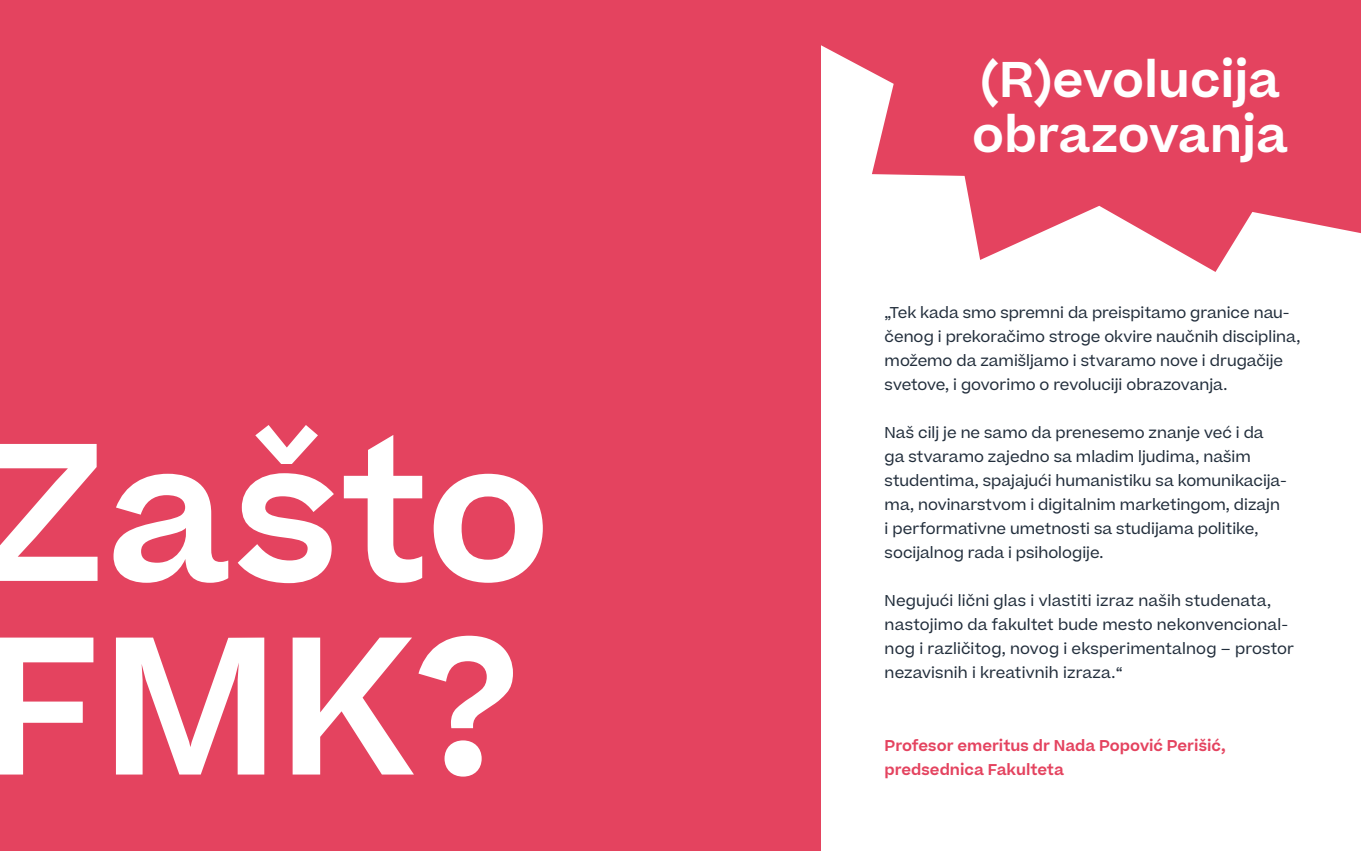
<style>
.page{position:relative;width:1361px;height:851px;background:#fff}
.page>*{position:absolute;margin:0;border:0;box-sizing:border-box;transform-origin:0 0}
.t1{font:600 187.5px/193.5px "Beatrice";color:#fff}
.t2{font:600 48px/55.5px "Beatrice";color:#fff}
.t3{font:15px/24px "Beatrice";color:#212d3b}
.t4{font:600 15px/24px "Beatrice";color:#e4435f}
</style>
<div class="page">
<svg style="left:821px;top:0;width:540px;height:272px;fill:#e4435f"></svg>
<div style="left:0;top:0;width:821px;height:850px;background:#e4435f"></div>
<h1 class="t1" style="left:-19px;top:416px;width:571px">Zašto<br>FMK?</h1>
<h2 class="t2" style="left:972px;top:52px;width:317px">(R)evolucija obrazovanja</h2>
<p class="t3" style="left:884px;top:300px;width:417px">„Tek kada smo spremni da preispitamo granice nau&shy;čenog i prekoračimo stroge okvire naučnih disciplina, možemo da zamišljamo i stvaramo nove i drugačije svetove, i govorimo o revoluciji obrazovanja.</p>
<p class="t3" style="left:884px;top:420px;width:403px">Naš cilj je ne samo da prenesemo znanje već i da ga stvaramo zajedno sa mladim ljudima, našim studentima, spajajući humanistiku sa komunikacija&shy;ma, novinarstvom i digitalnim marketingom, dizajn i performativne umetnosti sa studijama politike, socijalnog rada i psihologije.</p>
<p class="t3" style="left:884px;top:588px;width:411px">Negujući lični glas i vlastiti izraz naših studenata, nastojimo da fakultet bude mesto nekonvencional&shy;nog i različitog, novog i eksperimentalnog – prostor nezavisnih i kreativnih izraza.“</p>
<p class="t4" style="left:884px;top:733px;width:342px">Profesor emeritus dr Nada Popović Perišić, predsednica Fakulteta</p>
</div>
